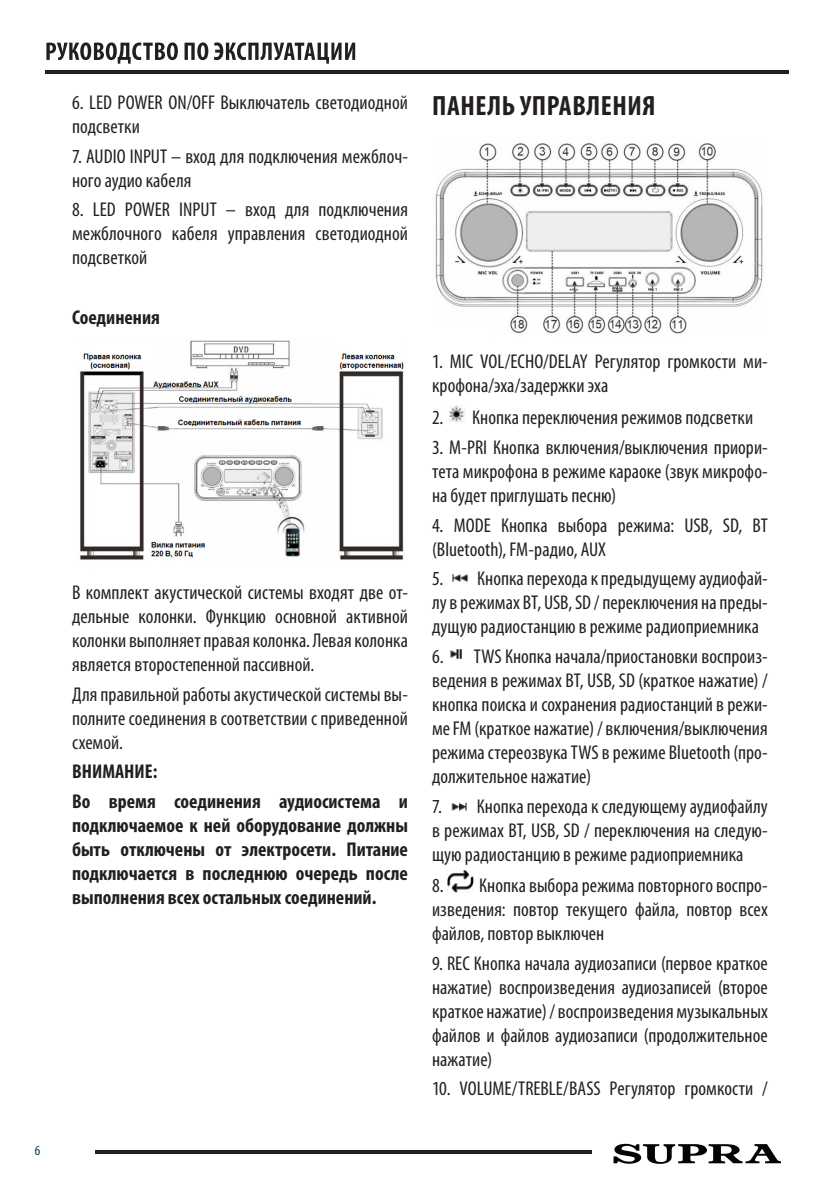
<style>
.page{position:relative;width:840px;height:1191px;background:#fff}
.page>*{position:absolute;margin:0;border:0;box-sizing:border-box;transform-origin:0 0}
.t1{font:700 condensed 28px "Myriad Pro";letter-spacing:.02em;color:#231f20}
.Основной_текст{font:condensed 20px/24px "Myriad Pro";color:#231f20;text-align:justify}
.внимание{font:700 condensed 20px/24px "Myriad Pro";color:#231f20;text-align:justify}
.t2{font:condensed 14.2px "Myriad Pro";color:#013d59}
</style>
<div class="page">
<svg style="left:46px;top:42px;width:132px;height:22px"></svg>
<svg style="left:184px;top:42px;width:24px;height:18px"></svg>
<svg style="left:214px;top:42px;width:141px;height:22px"></svg>
<hr style="left:46px;top:70px;width:742px;height:3px;background:#231f20">
<hr style="left:95px;top:1150px;width:496px;height:4px;background:#231f20">
<svg style="left:613px;top:1143px;width:167px;height:20px"></svg>
<img style="left:80px;top:340px;width:324px;height:220px">
<img style="left:435px;top:143px;width:328px;height:191px">
<img style="left:447px;top:405px;width:18px;height:18px">
<img style="left:452px;top:574px;width:16px;height:8px">
<img style="left:450px;top:649px;width:12px;height:10px">
<img style="left:451px;top:802px;width:16px;height:9px">
<img style="left:447px;top:871px;width:26px;height:21px">
<p class="t2" style="left:35px;top:1142px;width:7px">6</p>
<p class="Основной_текст" style="left:72px;top:91px;width:337px">6. LED POWER ON/OFF Выключатель светодиодной подсветки</p>
<p class="Основной_текст" style="left:72px;top:144px;width:337px">7. AUDIO INPUT – вход для подключения межблоч&shy;ного аудио кабеля</p>
<p class="Основной_текст" style="left:72px;top:198px;width:337px">8. LED POWER INPUT – вход для подключения межблочного кабеля управления светодиодной подсветкой</p>
<p class="внимание" style="left:72px;top:305px;width:89px">Соединения</p>
<p class="Основной_текст" style="left:72px;top:580px;width:337px">В комплект акустической системы входят две от&shy;дельные колонки. Функцию основной активной колонки выполняет правая колонка. Левая колонка является второстепенной пассивной.</p>
<p class="Основной_текст" style="left:72px;top:682px;width:337px">Для правильной работы акустической системы вы&shy;полните соединения в соответствии с приведенной схемой.</p>
<p class="внимание" style="left:72px;top:760px;width:87px">ВНИМАНИЕ:</p>
<p class="внимание" style="left:72px;top:789px;width:337px">Во время соединения аудиосистема и подключаемое к ней оборудование должны быть отключены от электросети. Питание подключается в последнюю очередь после выполнения всех остальных соединений.</p>
<h1 class="t1" style="left:432px;top:90px;width:225px">ПАНЕЛЬ УПРАВЛЕНИЯ</h1>
<p class="Основной_текст" style="left:432px;top:350px;width:337px">1. MIC VOL/ECHO/DELAY Регулятор громкости ми&shy;крофона/эха/задержки эха</p>
<p class="Основной_текст" style="left:432px;top:406px;width:322px">2. Кнопка переключения режимов подсветки</p>
<p class="Основной_текст" style="left:432px;top:436px;width:337px">3. M-PRI Кнопка включения/выключения приори&shy;тета микрофона в режиме караоке (звук микрофо&shy;на будет приглушать песню)</p>
<p class="Основной_текст" style="left:432px;top:513px;width:337px">4. MODE Кнопка выбора режима: USB, SD, BT (Bluetooth), FM-радио, AUX</p>
<p class="Основной_текст" style="left:432px;top:567px;width:337px">5. Кнопка перехода к предыдущему аудиофай&shy;лу в режимах BT, USB, SD / переключения на преды&shy;дущую радиостанцию в режиме радиоприемника</p>
<p class="Основной_текст" style="left:432px;top:645px;width:337px">6. TWS Кнопка начала/приостановки воспроиз&shy;ведения в режимах BT, USB, SD (краткое нажатие) / кнопка поиска и сохранения радиостанций в режи&shy;ме FM (краткое нажатие) / включения/выключения режима стереозвука TWS в режиме Bluetooth (про&shy;должительное нажатие)</p>
<p class="Основной_текст" style="left:432px;top:794px;width:337px">7. Кнопка перехода к следующему аудиофайлу в режимах BT, USB, SD / переключения на следую&shy;щую радиостанцию в режиме радиоприемника</p>
<p class="Основной_текст" style="left:432px;top:874px;width:337px">8. Кнопка выбора режима повторного воспро&shy;изведения: повтор текущего файла, повтор всех файлов, повтор выключен</p>
<p class="Основной_текст" style="left:432px;top:951px;width:337px">9. REC Кнопка начала аудиозаписи (первое краткое нажатие) воспроизведения аудиозаписей (второе краткое нажатие) / воспроизведения музыкальных файлов и файлов аудиозаписи (продолжительное нажатие)</p>
<p class="Основной_текст" style="left:432px;top:1077px;width:337px">10. VOLUME/TREBLE/BASS Регулятор громкости /</p>
</div>
